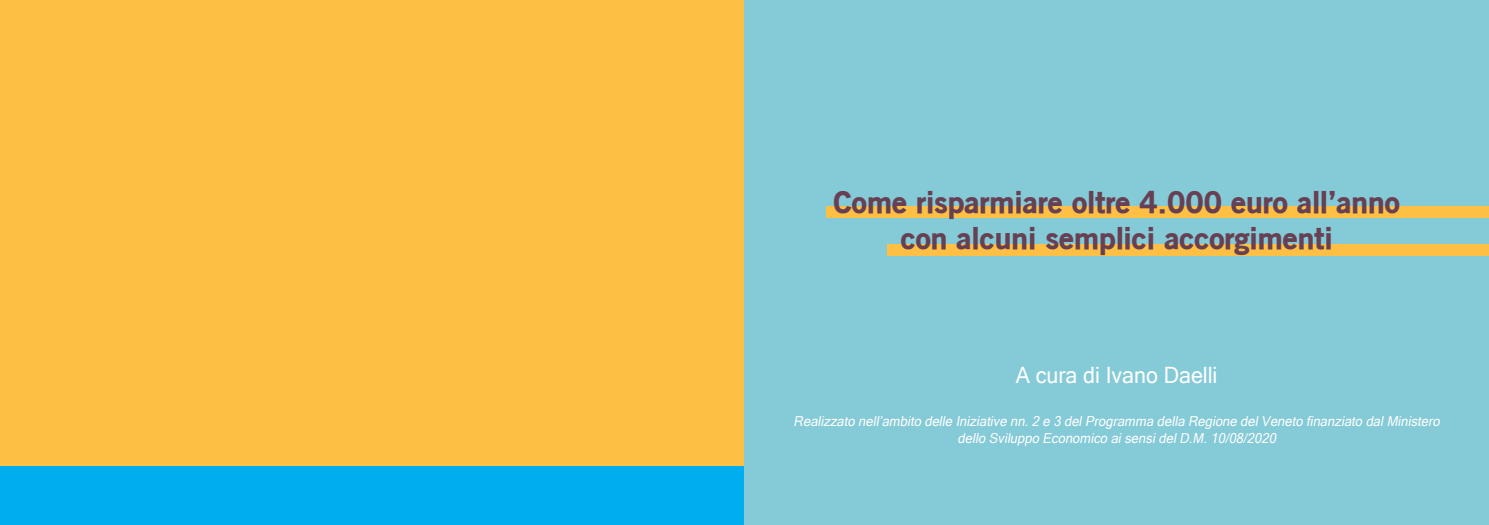
<style>
.page{position:relative;width:1489px;height:525px;background:#fff}
.page>*{position:absolute;margin:0;border:0;box-sizing:border-box;transform-origin:0 0}
.t1{font:900 30px "Old Sans";color:#674053}
.t2{font:22.5px "Microsoft Sans Serif";color:#fff;scale:.95 1}
.t3{font:italic 13.75px/16.5px "Microsoft Sans Serif";color:#fff;text-align:center;scale:.95 1}
</style>
<div class="page">
<div style="left:0;top:0;width:744px;height:524px;background:#fec044"></div>
<div style="left:0;top:466px;width:1488px;height:58px;background:#00aeef"></div>
<div style="left:744px;top:0;width:744px;height:524px;background:#84cad7"></div>
<div style="left:887px;top:243px;width:601px;height:12px;background:#fec044"></div>
<div style="left:826px;top:206px;width:662px;height:12px;background:#fec044"></div>
<p class="t1" style="left:833px;top:183px;width:567px">Come risparmiare oltre 4.000 euro all’anno</p>
<p class="t1" style="left:900px;top:219px;width:433px">con alcuni semplici accorgimenti</p>
<p class="t2" style="left:1015px;top:362px;width:214px">A cura di Ivano Daelli</p>
<p class="t3" style="left:793px;top:413px;width:684px">Realizzato nell’ambito delle Iniziative nn.2 e 3 delProgramma della Regione delVeneto finanziato dalMinistero dello Sviluppo Economico aisensidelD.M.10/08/2020</p>
</div>
